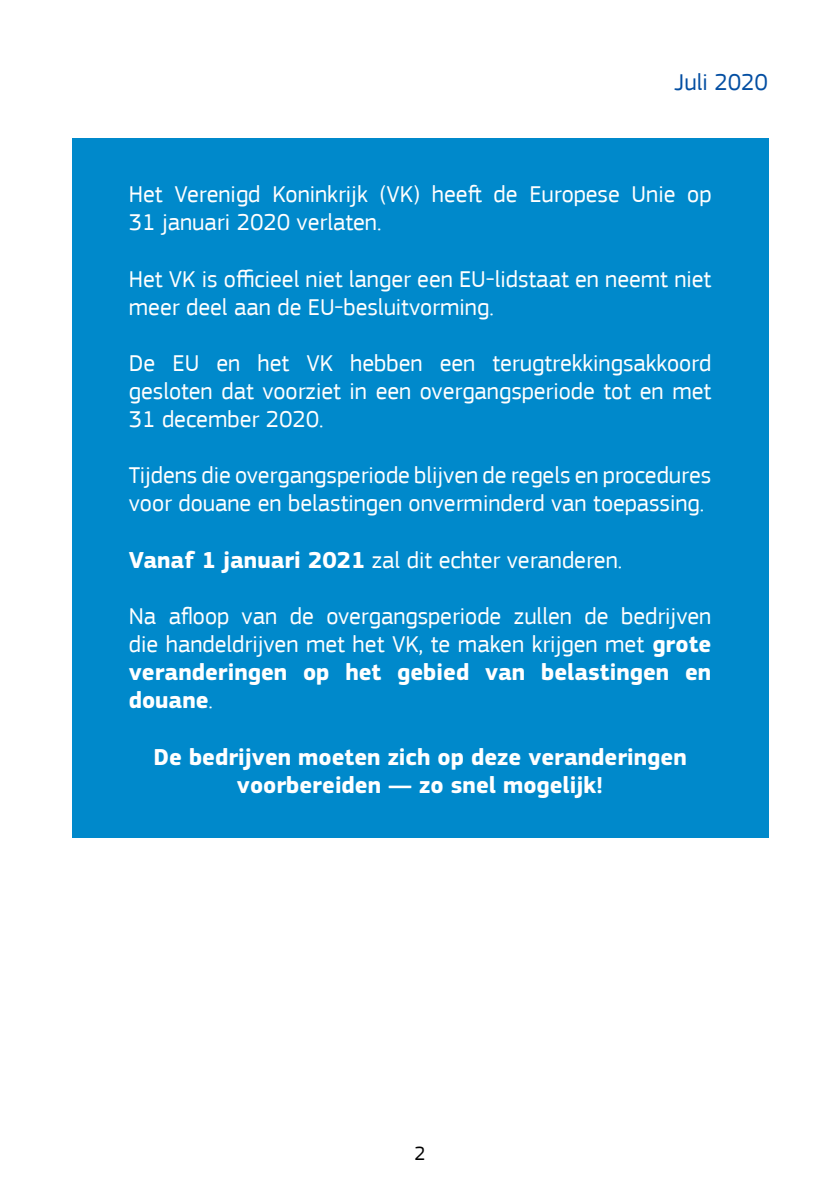
<style>
.page{position:relative;width:840px;height:1191px;background:#fff}
.page>*{position:absolute;margin:0;border:0;box-sizing:border-box;transform-origin:0 0}
.Text_white_BOX{font:24px/28px "EC Square Sans Pro";color:#fff}
.Text_white_BOX-2{font:700 24px/28px "EC Square Sans Pro";color:#fff;text-align:center}
.t1{font:24px "EC Square Sans Pro";color:#034ea2}
.t2{font:20px "EC Square Sans Pro";color:#000}
.s1{font-weight:700}
</style>
<div class="page">
<div style="left:72px;top:139px;width:695px;height:699px;background:#0089cb"></div>
<p class="t1" style="left:674px;top:68px;width:95px">Juli 2020</p>
<p class="Text_white_BOX" style="left:129px;top:181px;width:583px">Het Verenigd Koninkrijk (VK) heeft de Europese Unie op<br>31 januari 2020 verlaten.</p>
<p class="Text_white_BOX" style="left:129px;top:265px;width:583px">Het VK is officieel niet langer een EU-lidstaat en neemt niet meer deel aan de EU-besluitvorming.</p>
<p class="Text_white_BOX" style="left:129px;top:349px;width:583px;text-align:justify">De EU en het VK hebben een terugtrekkingsakkoord gesloten dat voorziet in een overgangsperiode tot en met 31 december 2020.</p>
<p class="Text_white_BOX" style="left:129px;top:462px;width:583px">Tijdens die overgangsperiode blijven de regels en procedures voor douane en belastingen onverminderd van toepassing.</p>
<p class="Text_white_BOX" style="left:129px;top:546px;width:494px"><span class="s1">Vanaf 1 januari 2021</span> zal dit echter veranderen.</p>
<p class="Text_white_BOX" style="left:129px;top:602px;width:583px;text-align:justify">Na afloop van de overgangsperiode zullen de bedrijven die handeldrijven met het VK, te maken krijgen met <span class="s1">grote veranderingen op het gebied van belastingen en douane</span>.</p>
<p class="Text_white_BOX-2" style="left:153px;top:743px;width:534px">De bedrijven moeten zich op deze veranderingen voorbereiden — zo snel mogelijk!</p>
<p class="t2" style="left:414px;top:1141px;width:13px">2</p>
</div>
